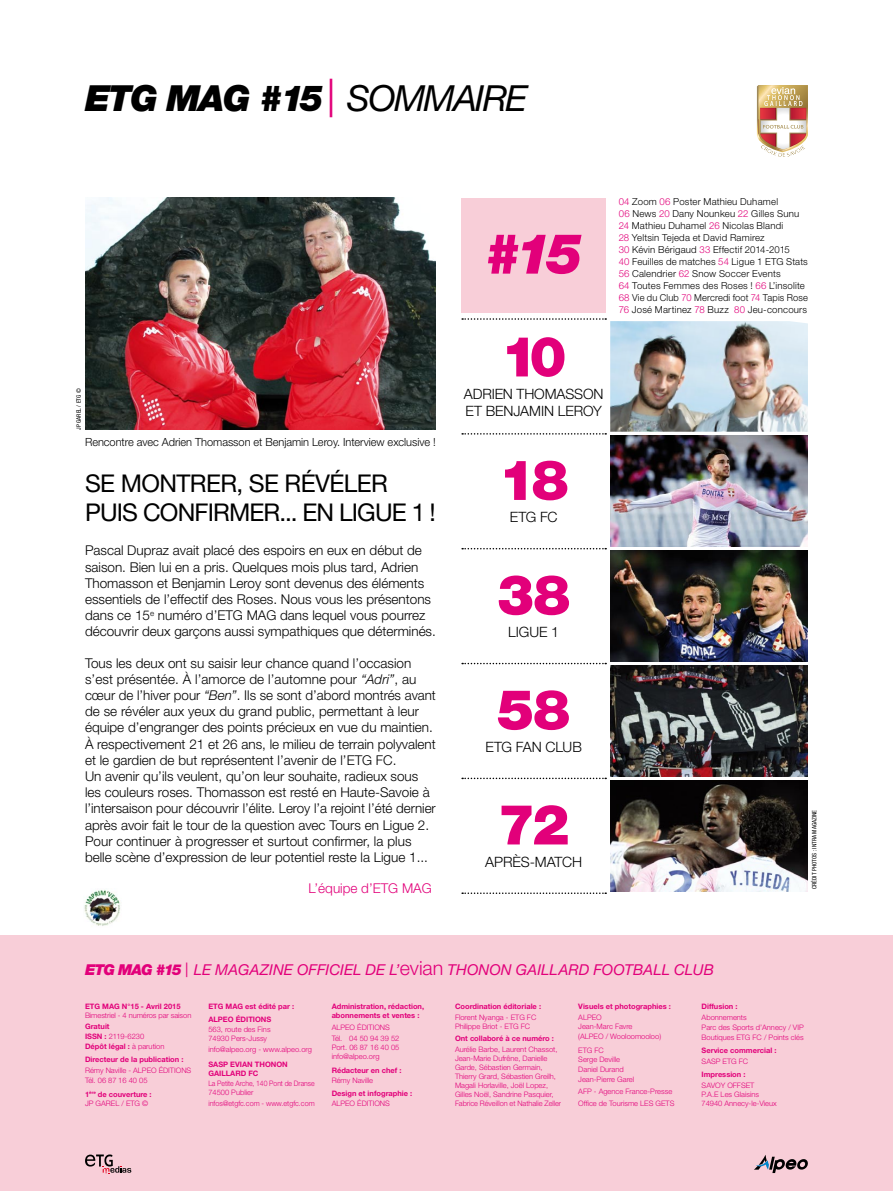
<style>
.page{position:relative;width:893px;height:1191px;background:#fff}
.page>*{position:absolute;margin:0;border:0;box-sizing:border-box;transform-origin:0 0}
.t1{font:900 55.8px "Helvetica Neue LT Std";letter-spacing:-.055em;color:#e2007a}
.t2{font:italic 900 55.8px "Helvetica Neue LT Std";color:#e2007a}
.t3{font:italic 900 36px "Helvetica Neue LT Std";letter-spacing:-.05em;color:#000}
.t4{font:24.45px/28.5px "Helvetica Neue LT Std";letter-spacing:-.035em;color:#000}
.t5{font:italic 15px "Helvetica Neue LT Std";letter-spacing:.005em;color:#e2007a}
.t6{font:italic 900 15px "Helvetica Neue LT Std";color:#e2007a}
.t7{font:300 14.25px/17.2px "Helvetica Neue LT Std";letter-spacing:-.005em;color:#000}
.t8{font:300 13.5px/16.2px "Helvetica Neue LT Std";color:#000}
.t9{font:300 13.5px "Helvetica Neue LT Std";color:#e2007a}
.t10{font:300 11.25px "Helvetica Neue LT Std";letter-spacing:-.005em;color:#000}
.t11{font:300 9.6px/12px "Helvetica Neue LT Std";letter-spacing:.02em;color:#000}
.t12{font:300 7.5px/9px "Helvetica Neue LT Std";color:#e2007a}
.t13{font:700 7.5px/9.8px "Helvetica Neue LT Std";color:#e2007a}
.t14{font:300 7.5px/9px "Helvetica Neue LT Std";color:#e2007a;scale:.91 1}
.t15{font:300 7.5px "Helvetica Neue LT Std";color:#e2007a;scale:.96 1}
.t16{font:condensed 6px "Helvetica Neue LT Std";color:#000}
.s1{font-weight:400;font-size:38.55px;color:#e2007a}
.s2{font-weight:400}
.s3{font-style:italic}
.s4{color:#e2007a}
.s5{font-weight:900}
.s6{font-size:14.55px}
.s7{font-weight:300;font-style:normal;font-size:19.65px}
.s8{font-weight:300}
</style>
<div class="page">
<div style="left:461px;top:198px;width:145px;height:115px;background:#f8ced8"></div>
<img style="left:610px;top:780px;width:198px;height:111px">
<img style="left:610px;top:665px;width:198px;height:111px">
<img style="left:610px;top:551px;width:198px;height:110px">
<img style="left:610px;top:436px;width:198px;height:110px">
<img style="left:610px;top:321px;width:198px;height:111px">
<svg style="left:462px;top:318px;width:144px;height:2px"></svg>
<svg style="left:462px;top:433px;width:144px;height:1px"></svg>
<svg style="left:462px;top:548px;width:144px;height:1px"></svg>
<svg style="left:462px;top:663px;width:144px;height:1px"></svg>
<svg style="left:462px;top:777px;width:144px;height:2px"></svg>
<svg style="left:462px;top:892px;width:144px;height:2px"></svg>
<div style="left:0;top:935px;width:893px;height:256px;background:#f8ced8"></div>
<svg style="left:754px;top:1155px;width:54px;height:18px"></svg>
<svg style="left:85px;top:1154px;width:46px;height:19px"></svg>
<svg style="left:757px;top:85px;width:51px;height:68px"></svg>
<img style="left:84px;top:890px;width:36px;height:36px">
<img style="left:85px;top:198px;width:351px;height:231px">
<h2 class="t3" style="left:85px;top:76px;width:444px">ETG MAG #15<span class="s1">|</span> <span class="s2">SOMMAIRE</span></h2>
<p class="t16" style="left:75px;top:429px;width:43px;rotate:-90deg">jp garel / etg ©</p>
<p class="t10" style="left:85px;top:435px;width:352px">Rencontre avec Adrien Thomasson et Benjamin Leroy. Interview exclusive !</p>
<h3 class="t4" style="left:85px;top:469px;width:352px">SE MONTRER, SE RÉVÉLER<br>PUIS CONFIRMER... EN LIGUE 1 !</h3>
<p class="t8" style="left:85px;top:542px;width:352px">Pascal Dupraz avait placé des espoirs en eux en début de saison. Bien lui en a pris. Quelques mois plus tard, Adrien Thomasson et Benjamin Leroy sont devenus des éléments essentiels de l’effectif des Roses. Nous vous les présentons dans ce 15<sup>e</sup> numéro d’ETG MAG dans lequel vous pourrez découvrir deux garçons aussi sympathiques que déterminés.</p>
<p class="t8" style="left:85px;top:654px;width:352px">Tous les deux ont su saisir leur chance quand l’occasion s’est présentée. à l’amorce de l’automne pour <span class="s3">“Adri”</span>, au cœur de l’hiver pour <span class="s3">“Ben”</span>. Ils se sont d’abord montrés avant de se révéler aux yeux du grand public, permettant à leur équipe d’engranger des points précieux en vue du maintien. à respectivement 21 et 26 ans, le milieu de terrain polyvalent et le gardien de but représentent l’avenir de l’ETG FC .<br>Un avenir qu’ils veulent, qu’on leur souhaite, radieux sous les couleurs roses. Thomasson est resté en Haute-Savoie à l’intersaison pour découvrir l’élite. Leroy l’a rejoint l’été dernier après avoir fait le tour de la question avec Tours en Ligue 2.<br>Pour continuer à progresser et surtout confirmer, la plus belle scène d’expression de leur potentiel reste la Ligue 1...</p>
<p class="t9" style="left:309px;top:880px;width:125px">L’équipe d’ETG MAG</p>
<h1 class="t2" style="left:485px;top:219px;width:100px">#15</h1>
<h1 class="t1" style="left:501px;top:323px;width:67px">10</h1>
<p class="t7" style="left:464px;top:385px;width:141px">adrien thomasson et benjamin leroy</p>
<p class="t11" style="left:619px;top:195px;width:191px"><span class="s4">04</span> Zoom <span class="s4">06</span> Poster Mathieu Duhamel<br><span class="s4">06</span> News <span class="s4">20</span> Dany Nounkeu <span class="s4">22</span> Gilles Sunu <span class="s4">24</span> Mathieu Duhamel <span class="s4">26</span> Nicolas Blandi<br><span class="s4">28</span> Yeltsin Tejeda et David Ramirez<br><span class="s4">30</span> Kévin Bérigaud <span class="s4">33</span> Effectif 2014-2015<br><span class="s4">40</span> Feuilles de matches <span class="s4">54</span> Ligue 1 ETG Stats <span class="s4">56</span> Calendrier <span class="s4">62</span> Snow Soccer Events<br><span class="s4">64</span> Toutes Femmes des Roses ! <span class="s4">66</span> L’insolite <span class="s4">68</span> Vie du Club <span class="s4">70</span> Mercredi foot <span class="s4">74</span> Tapis Rose <span class="s4">76</span> José Martinez <span class="s4">78</span> Buzz <span class="s4">80</span> Jeu-concours</p>
<h1 class="t1" style="left:499px;top:447px;width:72px">18</h1>
<p class="t7" style="left:510px;top:508px;width:49px">etg fc</p>
<h1 class="t1" style="left:497px;top:561px;width:75px">38</h1>
<p class="t7" style="left:508px;top:623px;width:53px">ligue 1</p>
<h1 class="t1" style="left:497px;top:676px;width:75px">58</h1>
<p class="t7" style="left:485px;top:738px;width:98px">ETG fan club</p>
<h1 class="t1" style="left:498px;top:791px;width:73px">72</h1>
<p class="t7" style="left:485px;top:853px;width:98px">après-match</p>
<p class="t16" style="left:811px;top:889px;width:80px;rotate:-90deg">crédit photos : intra magazine</p>
<p class="t6" style="left:85px;top:960px;width:11px">ETG</p>
<p class="t6" style="left:118px;top:960px;width:13px">MAG</p>
<p class="t5" style="left:156px;top:961px;width:560px"><span class="s5">#15</span> <span class="s6">|</span> LE MAGAZINE OFFICIEL DE L’<span class="s7">evian</span> THONON GAILLARD FOOTBALL CLUB</p>
<p class="t13" style="left:702px;top:1001px;width:37px">Diffusion :</p>
<p class="t12" style="left:702px;top:1012px;width:103px;line-height:9.8px">Abonnements<br>Parc des Sports d’Annecy / VIP<br>Boutiques ETG FC / Points clés</p>
<p class="t13" style="left:702px;top:1045px;width:76px">Service commercial :</p>
<p class="t12" style="left:702px;top:1056px;width:6px">SASP</p>
<p class="t12" style="left:723px;top:1056px;width:22px">ETG FC</p>
<p class="t13" style="left:702px;top:1068px;width:45px">Impression :</p>
<p class="t12" style="left:702px;top:1080px;width:77px">Savoy Offset<br>P.A.E Les Glaisins<br>74940 Annecy-le-Vieux</p>
<p class="t13" style="left:85px;top:1001px;width:97px">ETG MAG N°15 - Avril 2015</p>
<p class="t12" style="left:85px;top:1010px;width:108px">Bimestriel - 4 numéros par saison</p>
<p class="t13" style="left:85px;top:1021px;width:81px">Gratuit<br>ISSN : <span class="s8">2119-6230<br></span>Dépôt légal : <span class="s8">à parution</span></p>
<p class="t13" style="left:85px;top:1054px;width:100px">Directeur de la publication :</p>
<p class="t12" style="left:85px;top:1064px;width:84px;line-height:10.5px">Rémy Naville - ALPEO éDITIONS<br>Tél. 06 87 16 40 05</p>
<p class="t13" style="left:85px;top:1089px;width:68px;line-height:9px">1<sup>ère</sup> de couverture :<br><span class="s8">JP Garel / etg ©</span></p>
<p class="t13" style="left:208px;top:1000px;width:87px;line-height:12.8px">ETG MAG est édité par :<br>ALPEO éDITIONS</p>
<p class="t12" style="left:208px;top:1025px;width:64px">563, route des Fins<br>74930 Pers-Jussy</p>
<p class="t12" style="left:208px;top:1045px;width:105px">info@alpeo.org - www.alpeo.org</p>
<p class="t13" style="left:208px;top:1058px;width:37px">SASP Evian</p>
<p class="t13" style="left:255px;top:1058px;width:17px">Thonon</p>
<p class="t13" style="left:208px;top:1067px;width:11px">Gailla</p>
<p class="t13" style="left:235px;top:1067px;width:25px">rd FC</p>
<p class="t14" style="left:208px;top:1078px;width:118px">La Petite Arche, 140 Pont de Dranse<br>74500 Publier</p>
<p class="t15" style="left:208px;top:1098px;width:112px">infos@etgfc.com - www.etgfc.com</p>
<p class="t13" style="left:455px;top:1001px;width:88px">Coordination éditoriale :</p>
<p class="t12" style="left:455px;top:1012px;width:78px">Florent Nyanga - ETG FC<br>Philippe Briot - ETG FC</p>
<p class="t13" style="left:455px;top:1033px;width:101px">Ont collaboré à ce numéro :</p>
<p class="t12" style="left:455px;top:1044px;width:108px">Aurélie Barbe, Laurent Chassot,<br>Jean-Marie Dufrêne, Danielle<br>Garde, Sébastien Germain,<br>Thierry Grard, Sébastien Greilh,<br>Magali Horlaville, Joël Lopez,<br>Gilles Noël, Sandrine Pasquier,<br>Fabrice Réveillon et Nathalie Zeller</p>
<p class="t13" style="left:332px;top:1001px;width:94px;line-height:9px">Administration, rédaction, abonnements et ventes :</p>
<p class="t12" style="left:332px;top:1022px;width:69px;line-height:10.4px">ALPEO éDITIONS<br>Tél. 04 50 94 39 52</p>
<p class="t12" style="left:332px;top:1041px;width:69px;line-height:9.8px">Port. 06 87 16 40 05 info@alpeo.org</p>
<p class="t13" style="left:332px;top:1065px;width:71px">Rédacteur en chef :</p>
<p class="t12" style="left:332px;top:1075px;width:43px">Rémy Naville</p>
<p class="t13" style="left:332px;top:1088px;width:82px">Design et infographie :</p>
<p class="t12" style="left:332px;top:1098px;width:60px">Alpeo éditions</p>
<p class="t13" style="left:578px;top:1001px;width:94px">Visuels et photographies :</p>
<p class="t12" style="left:578px;top:1012px;width:84px;line-height:9.8px">ALPEO<br>Jean-Marc Favre<br>(ALP EO / Wooloomooloo)</p>
<p class="t12" style="left:578px;top:1045px;width:57px;line-height:9.8px">ETG FC<br>Serge Deville<br>Daniel Durand<br>Jean-Pierre Garel</p>
<p class="t12" style="left:578px;top:1086px;width:6px">AFP</p>
<p class="t12" style="left:578px;top:1085px;width:98px;line-height:12px;text-align:right">- Agence France-Presse<br>Office de Tourisme les gets</p>
</div>
